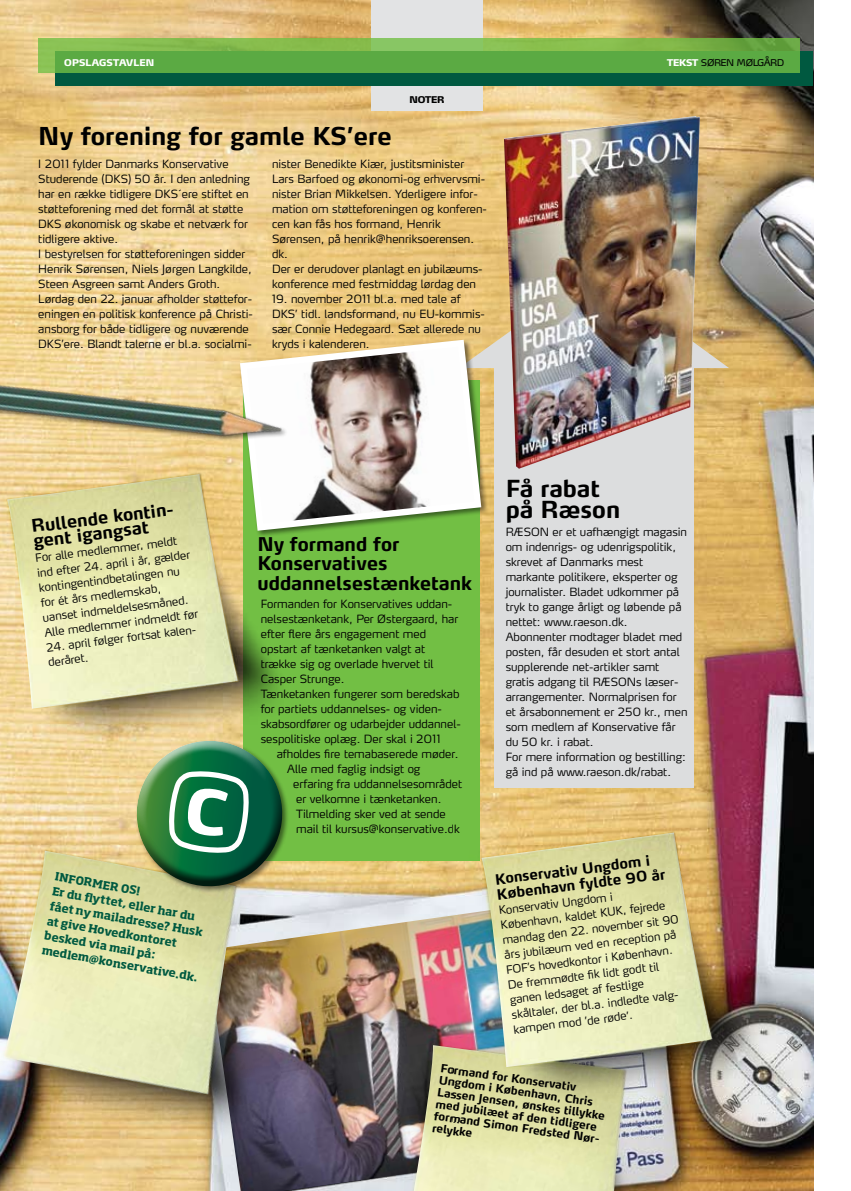
<style>
.page{position:relative;width:851px;height:1191px;background:#fff}
.page>*{position:absolute;margin:0;border:0;box-sizing:border-box;transform-origin:0 0}
.t1{font:700 24.45px "Max LF";color:#000}
.t2{font:700 23.25px/21px "Max LF";color:#000}
.t3{font:700 18.75px/19.5px "Max LF";color:#000}
.t4{font:700 17.25px/15px "Max LF";color:#000}
.t5{font:700 14.25px/15px "Max LF";color:#000}
.t6{font:12px "Max LF Light SC";letter-spacing:-.06em;color:#000}
.t7{font:12px "Max LF Bold SC";letter-spacing:-.045em;color:#fff}
.t8{font:12px "Max LF Bold SC";letter-spacing:-.06em;color:#000}
.t9{font:300 11.25px/15px "Max LF";color:#000}
.t10{font:700 11.25px/12px "Max LF";color:#000}
.t11{font:700 11.25px/15px "Soho Std";color:#005940}
.s1{font-family:"Max LF Bold SC";color:#fff}
</style>
<div class="page">
<img style="left:0;top:0;width:813px;height:1191px">
<div style="left:371px;top:0;width:111px;height:111px;background:#e2e3e4"></div>
<div style="left:55px;top:51px;width:757px;height:34px;background:#005940"></div>
<svg style="left:38px;top:38px;width:761px;height:34px;background:#6ab048"></svg>
<div style="left:243px;top:381px;width:236px;height:480px;background:#72bf44"></div>
<div style="left:494px;top:365px;width:199px;height:422px;background:#dcddde"></div>
<svg style="left:459px;top:270px;width:270px;height:98px;background:#d6b779"></svg>
<img style="left:504px;top:116px;width:195px;height:353px">
<img style="left:342px;top:907px;width:110px;height:284px">
<img style="left:0;top:786px;width:342px;height:405px">
<img style="left:4px;top:850px;width:231px;height:244px">
<div style="left:135px;top:739px;width:177px;height:177px;background:#000;opacity:.5"></div>
<div style="left:238px;top:338px;width:257px;height:206px;background:#000;opacity:.5"></div>
<svg style="left:303px;top:336px;width:181px;height:198px"></svg>
<img style="left:362px;top:980px;width:369px;height:211px">
<img style="left:413px;top:1045px;width:212px;height:146px">
<img style="left:452px;top:799px;width:322px;height:322px">
<img style="left:481px;top:832px;width:231px;height:235px">
<div style="left:0;top:359px;width:362px;height:383px;background:#000;opacity:.5"></div>
<img style="left:0;top:201px;width:303px;height:312px">
<img style="left:0;top:441px;width:300px;height:322px">
<img style="left:7px;top:474px;width:231px;height:234px">
<img style="left:121px;top:732px;width:171px;height:165px">
<p class="t7" style="left:64px;top:54px;width:92px">opslagstavlen</p>
<h1 class="t1" style="left:38px;top:121px;width:355px">Ny forening for gamle KS’ere</h1>
<p class="t8" style="left:409px;top:91px;width:37px">noter</p>
<p class="t9" style="left:38px;top:156px;width:216px">I 2011 fylder Danmarks Konservative Studerende (DKS) 50 år. I den anledning har en række tidligere DKS´ere stiftet en støtteforening med det formål at støtte DKS økonomisk og skabe et netværk for tidligere aktive.<br>I bestyrelsen for støtteforeningen sidder Henrik Sørensen, Niels Jørgen Langkilde, Steen Asgreen samt Anders Groth.<br>Lørdag den 22. januar afholder støttefor&shy;eningen en politisk konference på Christi&shy;ansborg for både tidligere og nuværende DKS’ere. Blandt talerne er bl.a. socialmi-</p>
<p class="t9" style="left:272px;top:156px;width:216px">nister Benedikte Kiær, justitsminister Lars Barfoed og økonomi-og erhvervsmi&shy;nister Brian Mikkelsen. Yderligere infor&shy;mation om støtteforeningen og konferen&shy;cen kan fås hos formand, Henrik Sørensen, på henrik@henriksoerensen. dk.<br>Der er derudover planlagt en jubilæums&shy;konference med festmiddag lørdag den</p>
<p class="t9" style="left:272px;top:291px;width:214px">19. november 2011 bl.a. med tale af DKS’ tidl. landsformand, nu EU-kommis&shy;sær Connie Hedegaard. Sæt allerede nu kryds i kalenderen.</p>
<p class="t6" style="left:666px;top:54px;width:119px"><span class="s1">tekst</span> søren mølgård</p>
<h3 class="t4" style="left:31px;top:518px;width:144px;rotate:-7deg">R u l l e nde kontin&shy;ge nt i gangsat</h3>
<p class="t9" style="left:34px;top:550px;width:156px;rotate:-7deg">For alle medlemmer, meldt ind efter 24. april i år, gælder kontingentindbetalingen nu for ét års medlemskab, uanset indmeldelsesmåned.<br>Alle medlemmer indmeldt før</p>
<p class="t9" style="left:45px;top:640px;width:153px;rotate:-7deg">24. april følger fortsat kalen&shy;deråret.</p>
<p class="t11" style="left:56px;top:868px;width:146px;rotate:10deg">Informer<br>Er du fl yttet, eller har du</p>
<p class="t11" style="left:51px;top:898px;width:159px;rotate:10deg">fået ny mailadresse? Husk at give Hovedkontoret besked via mail på: medlem@konservative.dk.</p>
<h3 class="t3" style="left:257px;top:533px;width:216px">Ny formand for<br>Konservatives uddannelsestænketank</h3>
<p class="t9" style="left:261px;top:596px;width:201px">Formanden for Konservatives uddan&shy;nelsestænketank, Per Østergaard, har efter flere års engagement med opstart af tænketanken valgt at trække sig og overlade hvervet til Casper Strunge.<br>Tænketanken fungerer som beredskab for partiets uddannelses- og viden&shy;skabsordfører og udarbejder uddannel&shy;sespolitiske oplæg. Der skal i 2011</p>
<p class="t9" style="left:276px;top:746px;width:183px">afholdes fire temabaserede møder.</p>
<p class="t9" style="left:287px;top:761px;width:135px">Alle med faglig indsigt og</p>
<p class="t9" style="left:293px;top:776px;width:170px">erfaring fra uddannelsesområdet</p>
<p class="t9" style="left:296px;top:791px;width:147px">er velkomne i tænketanken.</p>
<p class="t9" style="left:296px;top:806px;width:151px">Tilmelding sker ved at sende</p>
<p class="t9" style="left:296px;top:821px;width:165px">mail til kursus@konservative.dk</p>
<h2 class="t2" style="left:505px;top:478px;width:116px">Få rabat på Ræson</h2>
<p class="t9" style="left:505px;top:524px;width:183px">RÆSON er et uafhængigt magasin om indenrigs- og udenrigspolitik, skrevet af Danmarks mest markante politikere, eksperter og journalister. Bladet udkommer på tryk to gange årligt og løbende på nettet: www.raeson.dk.<br>Abonnenter modtager bladet med posten, får desuden et stort antal supplerende net-artikler samt gratis adgang til RÆSONs læser&shy;arrangementer. Normalprisen for et årsabonnement er 250 kr., men som medlem af Konservative får du 50 kr. i rabat.<br>For mere information og bestilling: gå ind på www.raeson.dk/rabat.</p>
<p class="t5" style="left:494px;top:871px;width:177px;rotate:-7deg">K onse rv ati v U ngdom i<br>København fyldte 90 år</p>
<p class="t9" style="left:498px;top:902px;width:179px;rotate:-7deg">Konservativ Ungdom i<br>København, kaldet KUK, fejrede mandag den 22. november sit 90 års jubilæum ved en reception på<br>FOF’s hovedkontor i København.<br>De fremmødte fi k lidt godt til ganen ledsaget af festlige skåltaler, der bl.a. indledte valg&shy;kampen mod ’de røde’.</p>
<p class="t10" style="left:441px;top:1062px;width:171px;rotate:8deg">F ormand f orK onse rv ati v<br>U ngdom i København, Chris<br>Lassen Jensen, ønskes tillykke med jubilæetaf den tidligere formand Simon Fre dste d Nør&shy;relykke</p>
</div>
